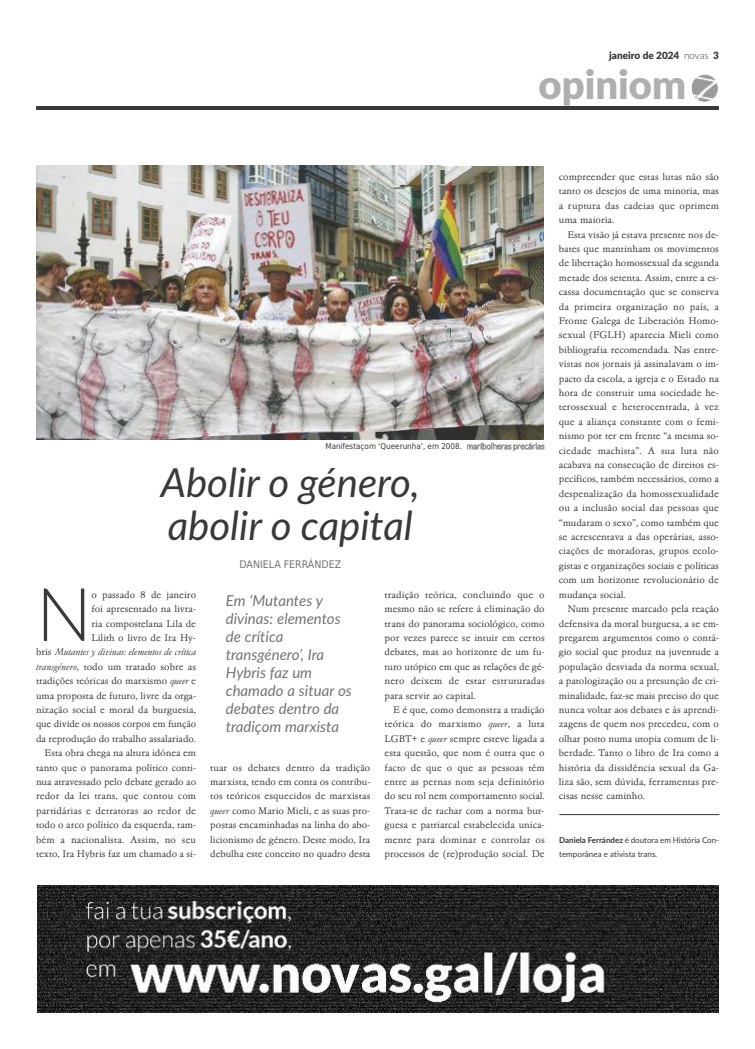
<style>
.page{position:relative;width:755px;height:1049px;background:#fff}
.page>*{position:absolute;margin:0;border:0;box-sizing:border-box;transform-origin:0 0}
.t1{font:300 74px "Lato";color:#39383a}
.t2{font:italic 40px/43.2px "Lato";color:#39383a}
.t3{font:900 40px "Lato";color:#b0afb0}
.t4{font:italic 15px/18px "Lato";color:#747475}
.t5{font:10.5px "DejaVu Sans Condensed";color:#747475}
.t6{font:300 10px/14.4px "Garamond No 4 TOT";color:#39383a;text-align:justify}
.t7{font:900 10px "Lato";color:#39383a}
.t8{font:8px/14.4px "Lato";color:#39383a}
.t9{font:8px "DejaVu Sans Condensed";color:#39383a}
.s1{font-weight:300}
.s2{font-family:"Lato";font-weight:300;color:#9c9c9c}
.s3{font-style:italic}
.s4{font-weight:700}
</style>
<div class="page">
<img style="left:690px;top:74px;width:28px;height:29px">
<hr style="left:36px;top:106px;width:682px;height:4px;background:#39383a">
<img style="left:36px;top:886px;width:682px;height:126px">
<img style="left:36px;top:166px;width:508px;height:273px">
<hr style="left:559px;top:814px;width:160px;height:1px;background:#39383a">
<p class="t7" style="left:608px;top:50px;width:111px">janeiro de 2024 <span class="s1">novas</span> 3</p>
<h2 class="t3" style="left:538px;top:62px;width:149px">opiniom</h2>
<p class="t9" style="left:325px;top:442px;width:220px">Manifestaçom ‘Queerunha’, em 2008. <span class="s2">maribolheras precárias</span></p>
<h2 class="t2" style="left:161px;top:461px;width:260px">Abolir o género, abolir o capital</h2>
<p class="t5" style="left:239px;top:558px;width:103px">DANIELA FERRÁNDEZ</p>
<h1 class="t1" style="left:36px;top:572px;width:57px">N</h1>
<p class="t6" style="left:36px;top:587px;width:161px;text-align:right">o passado 8 de janeiro<br>foi apresentado na livra-<br>ria compostelana Lila de<br>Lilith o livro de Ira Hy-<br>bris <span class="s3">Mutantes y divinas: elementos de crítica transgénero</span>, todo um tratado sobre as tradições teóricas do marxismo <span class="s3">queer</span> e uma proposta de futuro, livre da orga&shy;nização social e moral da burguesia, que divide os nossos corpos em função da reprodução do trabalho assalariado.<br>Esta obra chega na altura idónea em tanto que o panorama político conti&shy;nua atravessado pelo debate gerado ao redor da lei trans, que contou com partidárias e detratoras ao redor de todo o arco político da esquerda, tam&shy;bém a nacionalista. Assim, no seu texto, Ira Hybris faz um chamado a si-</p>
<h3 class="t4" style="left:226px;top:592px;width:127px">Em ‘Mutantes y divinas: elementos de crítica transgénero’, Ira<br>Hybris faz um chamado a situar os debates dentro da tradiçom marxista</h3>
<p class="t6" style="left:210px;top:760px;width:161px">tuar os debates dentro da tradição marxista, tendo em conta os contribu&shy;tos teóricos esquecidos de marxistas <span class="s3">queer</span> como Mario Mieli, e as suas pro&shy;postas encaminhadas na linha do abo&shy;licionismo de género. Deste modo, Ira debulha este conceito no quadro desta</p>
<p class="t6" style="left:384px;top:587px;width:161px">tradição teórica, concluindo que o mesmo não se refere á eliminação do trans do panorama sociológico, como por vezes parece se intuir em certos debates, mas ao horizonte de um fu&shy;turo utópico em que as relações de gé&shy;nero deixem de estar estruturadas para servir ao capital.</p>
<p class="t6" style="left:384px;top:702px;width:161px;text-indent:9px">E é que, como demonstra a tradição teórica do marxismo <span class="s3">queer</span>, a luta LGBT+ e <span class="s3">queer</span> sempre esteve ligada a esta questão, que nom é outra que o facto de que o que as pessoas têm entre as pernas nom seja definitório do seu rol nem comportamento social.<br>Trata-se de rachar com a norma bur&shy;guesa e patriarcal estabelecida unica&shy;mente para dominar e controlar os processos de (re)produção social. De</p>
<p class="t6" style="left:558px;top:169px;width:161px">compreender que estas lutas não são tanto os desejos de uma minoria, mas a ruptura das cadeias que oprimem uma maioria.</p>
<p class="t6" style="left:558px;top:227px;width:161px;text-indent:9px">Esta visão já estava presente nos de&shy;bates que mantinham os movimentos de libertação homossexual da segunda metade dos setenta. Assim, entre a es&shy;cassa documentação que se conserva da primeira organização no país, a Fronte Galega de Liberación Homo&shy;sexual (FGLH) aparecia Mieli como bibliografia recomendada. Nas entre&shy;vistas nos jornais já assinalavam o im&shy;pacto da escola, a igreja e o Estado na hora de construir uma sociedade he&shy;terossexual e heterocentrada, à vez que a aliança constante com o femi&shy;nismo por ter em frente “a mesma so&shy;ciedade machista”. A sua luta não acabava na consecução de direitos es&shy;pecíficos, também necessários, como a despenalização da homossexualidade ou a inclusão social das pessoas que “mudaram o sexo”, como também que se acrescentava a das operárias, asso&shy;ciações de moradoras, grupos ecolo&shy;gistas e organizações sociais e políticas com um horizonte revolucionário de mudança social.</p>
<p class="t6" style="left:558px;top:601px;width:161px;text-indent:9px">Num presente marcado pela reação defensiva da moral burguesa, a se em&shy;pregarem argumentos como o contá&shy;gio social que produz na juventude a população desviada da norma sexual, a patologização ou a presunção de cri&shy;minalidade, faz-se mais preciso do que nunca voltar aos debates e às aprendi&shy;zagens de quem nos precedeu, com o olhar posto numa utopia comum de li&shy;berdade. Tanto o libro de Ira como a história da dissidência sexual da Ga&shy;liza são, sem dúvida, ferramentas pre&shy;cisas nesse caminho.</p>
<p class="t8" style="left:558px;top:832px;width:161px"><span class="s4">Daniela Ferrández</span> é doutora em História Con&shy;temporânea e ativista trans<span class="s3">.</span></p>
</div>
